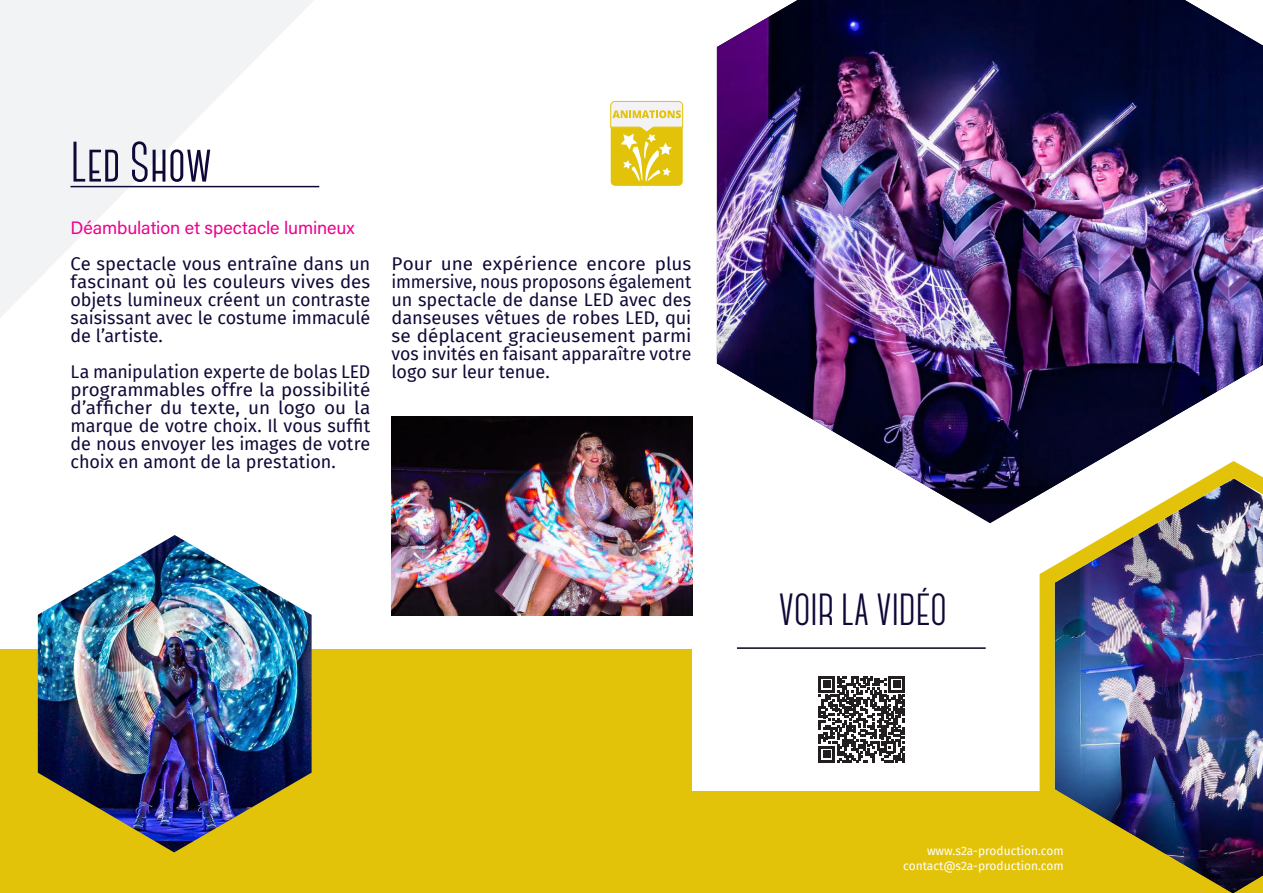
<style>
.page{position:relative;width:1263px;height:893px;background:#fff}
.page>*{position:absolute;margin:0;border:0;box-sizing:border-box;transform-origin:0 0}
.t1{font:700 57px "Canter";color:#0f0938}
.t2{font:700 45px "Canter";color:#0f0938}
.t3{font:18px/18px "Fira Sans";letter-spacing:-.005em;color:#0f0938;text-align:justify}
.t4{font:18px/18px "Fira Sans";letter-spacing:-.005em;color:#0f0938;text-align:justify;scale:1.05 1}
.t5{font:18px "Acumin Variable Concept";letter-spacing:-.005em;color:#ed028c}
.t6{font:12px/14.4px "Fira Sans";color:#fff;text-align:right}
</style>
<div class="page">
<div style="left:0;top:650px;width:1263px;height:243px;background:#e3c309"></div>
<svg style="left:0;top:0;width:314px;height:317px;fill:#f2f3f4"></svg>
<hr style="left:71px;top:186px;width:248px;height:1px;background:#0f0938">
<img style="left:717px;top:0;width:546px;height:504px">
<img style="left:38px;top:535px;width:274px;height:317px">
<svg style="left:610px;top:101px;width:73px;height:85px"></svg>
<div style="left:693px;top:636px;width:436px;height:155px;background:#fff"></div>
<svg style="left:818px;top:676px;width:87px;height:86px"></svg>
<hr style="left:737px;top:647px;width:249px;height:2px;background:#05031f">
<img style="left:1026px;top:449px;width:237px;height:444px">
<img style="left:392px;top:417px;width:301px;height:198px">
<h1 class="t1" style="left:71px;top:129px;width:143px">Led Show</h1>
<p class="t5" style="left:71px;top:220px;width:286px">Déambulation et spectacle lumineux</p>
<p class="t3" style="left:71px;top:254px;width:301px">Ce spectacle vous entraîne dans un fascinant où les couleurs vives des objets lumineux créent un contraste saisissant avec le costume immaculé de l’artiste.</p>
<p class="t3" style="left:71px;top:362px;width:301px">La manipulation experte de bolas LED programmables offre la possibilité d’afficher du texte, un logo ou la marque de votre choix. Il vous suffit de nous envoyer les images de votre choix en amont de la prestation.</p>
<p class="t4" style="left:392px;top:254px;width:287px">Pour une expérience encore plus immersive, nous proposons également un spectacle de danse LED avec des danseuses vêtues de robes LED, qui se déplacent gracieusement parmi vos invités en faisant apparaître votre logo sur leur tenue.</p>
<h2 class="t2" style="left:779px;top:583px;width:170px">VOIR LA VIDÉO</h2>
<p class="t6" style="left:903px;top:844px;width:162px">www.s2a-production.com contact@s2a-production.com</p>
</div>
